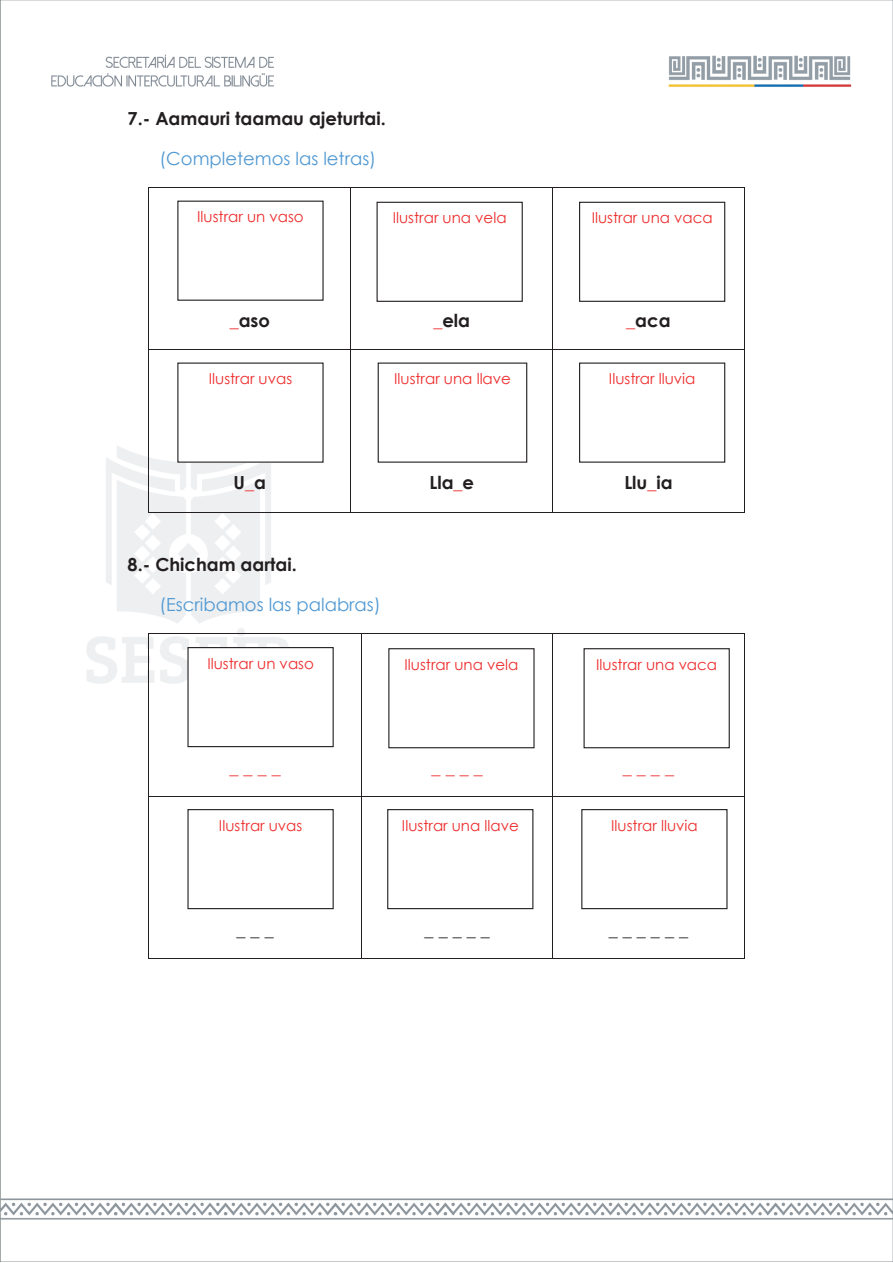
<style>
.page{position:relative;width:893px;height:1263px;background:#fff}
.page>*{position:absolute;margin:0;border:0;box-sizing:border-box;transform-origin:0 0}
.t1{font:700 18px "Century Gothic";color:#231f20}
.t2{font:18px "Century Gothic";color:#4f98d2}
.t3{font:700 18px "Century Gothic";color:#ee2d2d}
.t4{font:15px "Century Gothic";color:#ee2d2d}
.s1{color:#ee2d2d}
</style>
<div class="page">
<img style="left:0;top:0;width:893px;height:1262px">
<hr style="left:149px;top:187px;width:202px;height:1px;background:#231f20">
<hr style="left:351px;top:187px;width:202px;height:1px;background:#231f20">
<hr style="left:553px;top:187px;width:191px;height:1px;background:#231f20">
<hr style="left:149px;top:188px;width:1px;height:161px;background:#231f20">
<hr style="left:351px;top:188px;width:1px;height:161px;background:#231f20">
<hr style="left:553px;top:188px;width:1px;height:161px;background:#231f20">
<hr style="left:744px;top:188px;width:1px;height:161px;background:#231f20">
<hr style="left:149px;top:349px;width:202px;height:1px;background:#231f20">
<hr style="left:351px;top:349px;width:202px;height:1px;background:#231f20">
<hr style="left:553px;top:349px;width:191px;height:1px;background:#231f20">
<hr style="left:149px;top:350px;width:1px;height:162px;background:#231f20">
<hr style="left:149px;top:512px;width:202px;height:1px;background:#231f20">
<hr style="left:351px;top:350px;width:1px;height:162px;background:#231f20">
<hr style="left:351px;top:512px;width:202px;height:1px;background:#231f20">
<hr style="left:553px;top:350px;width:1px;height:162px;background:#231f20">
<hr style="left:553px;top:512px;width:191px;height:1px;background:#231f20">
<hr style="left:744px;top:350px;width:1px;height:162px;background:#231f20">
<hr style="left:149px;top:634px;width:212px;height:1px;background:#231f20">
<hr style="left:362px;top:634px;width:191px;height:1px;background:#231f20">
<hr style="left:553px;top:634px;width:191px;height:1px;background:#231f20">
<hr style="left:149px;top:634px;width:1px;height:162px;background:#231f20">
<hr style="left:361px;top:634px;width:1px;height:162px;background:#231f20">
<hr style="left:553px;top:634px;width:1px;height:162px;background:#231f20">
<hr style="left:744px;top:634px;width:1px;height:162px;background:#231f20">
<hr style="left:149px;top:796px;width:212px;height:1px;background:#231f20">
<hr style="left:362px;top:796px;width:191px;height:1px;background:#231f20">
<hr style="left:553px;top:796px;width:191px;height:1px;background:#231f20">
<hr style="left:149px;top:796px;width:1px;height:162px;background:#231f20">
<hr style="left:149px;top:958px;width:212px;height:1px;background:#231f20">
<hr style="left:361px;top:796px;width:1px;height:162px;background:#231f20">
<hr style="left:362px;top:958px;width:191px;height:1px;background:#231f20">
<hr style="left:553px;top:796px;width:1px;height:162px;background:#231f20">
<hr style="left:553px;top:958px;width:191px;height:1px;background:#231f20">
<hr style="left:744px;top:796px;width:1px;height:162px;background:#231f20">
<div style="left:178px;top:201px;width:145px;height:99px;background:#fff"></div>
<div style="left:177px;top:201px;width:147px;height:100px;border:1px solid #231f20"></div>
<div style="left:377px;top:202px;width:145px;height:99px;background:#fff"></div>
<div style="left:377px;top:202px;width:146px;height:100px;border:1px solid #231f20"></div>
<div style="left:580px;top:202px;width:145px;height:99px;background:#fff"></div>
<div style="left:579px;top:202px;width:146px;height:100px;border:1px solid #231f20"></div>
<div style="left:178px;top:363px;width:145px;height:99px;background:#fff"></div>
<div style="left:378px;top:363px;width:149px;height:99px;background:#fff"></div>
<div style="left:378px;top:363px;width:149px;height:100px;border:1px solid #231f20"></div>
<div style="left:580px;top:363px;width:145px;height:99px;background:#fff"></div>
<div style="left:579px;top:363px;width:146px;height:100px;border:1px solid #231f20"></div>
<div style="left:188px;top:648px;width:145px;height:99px;background:#fff"></div>
<div style="left:187px;top:647px;width:147px;height:100px;border:1px solid #231f20"></div>
<div style="left:389px;top:649px;width:145px;height:99px;background:#fff"></div>
<div style="left:388px;top:648px;width:147px;height:100px;border:1px solid #231f20"></div>
<div style="left:584px;top:649px;width:145px;height:99px;background:#fff"></div>
<div style="left:584px;top:648px;width:146px;height:100px;border:1px solid #231f20"></div>
<div style="left:188px;top:810px;width:145px;height:99px;background:#fff"></div>
<div style="left:187px;top:809px;width:147px;height:100px;border:1px solid #231f20"></div>
<div style="left:388px;top:810px;width:145px;height:99px;background:#fff"></div>
<div style="left:387px;top:809px;width:146px;height:100px;border:1px solid #231f20"></div>
<div style="left:582px;top:810px;width:145px;height:99px;background:#fff"></div>
<div style="left:581px;top:809px;width:147px;height:100px;border:1px solid #231f20"></div>
<p class="t1" style="left:128px;top:104px;width:260px">7.- Aamauri taamau ajeturtai.</p>
<p class="t2" style="left:160px;top:146px;width:218px">(Completemos las letras)</p>
<p class="t4" style="left:197px;top:206px;width:108px">Ilustrar un vaso</p>
<p class="t4" style="left:393px;top:207px;width:115px">Ilustrar una vela</p>
<p class="t4" style="left:592px;top:207px;width:123px">Ilustrar una vaca</p>
<p class="t1" style="left:230px;top:307px;width:42px"><span class="s1">_</span>aso</p>
<p class="t1" style="left:433px;top:307px;width:38px"><span class="s1">_</span>ela</p>
<p class="t1" style="left:626px;top:307px;width:46px"><span class="s1">_</span>aca</p>
<p class="t4" style="left:209px;top:368px;width:85px">Ilustrar uvas</p>
<p class="t4" style="left:394px;top:368px;width:118px">Ilustrar una llave</p>
<p class="t4" style="left:609px;top:368px;width:88px">Ilustrar lluvia</p>
<p class="t1" style="left:234px;top:469px;width:34px">U<span class="s1">_</span>a</p>
<p class="t1" style="left:429px;top:469px;width:46px">Lla<span class="s1">_</span>e</p>
<p class="t1" style="left:624px;top:469px;width:50px">Llu<span class="s1">_</span>ia</p>
<p class="t1" style="left:128px;top:551px;width:171px">8.- Chicham aartai.</p>
<p class="t2" style="left:160px;top:592px;width:223px">(Escribamos las palabras)</p>
<p class="t4" style="left:207px;top:653px;width:108px">Ilustrar un vaso</p>
<p class="t4" style="left:405px;top:654px;width:115px">Ilustrar una vela</p>
<p class="t4" style="left:596px;top:654px;width:123px">Ilustrar una vaca</p>
<p class="t3" style="left:230px;top:753px;width:53px">_ _ _ _</p>
<p class="t3" style="left:432px;top:753px;width:53px">_ _ _ _</p>
<p class="t3" style="left:623px;top:753px;width:53px">_ _ _ _</p>
<p class="t4" style="left:219px;top:815px;width:85px">Ilustrar uvas</p>
<p class="t4" style="left:402px;top:815px;width:118px">Ilustrar una llave</p>
<p class="t4" style="left:611px;top:815px;width:88px">Ilustrar lluvia</p>
<p class="t1" style="left:237px;top:916px;width:39px">_ _ _</p>
<p class="t1" style="left:425px;top:916px;width:67px">_ _ _ _ _</p>
<p class="t1" style="left:609px;top:916px;width:81px">_ _ _ _ _ _</p>
</div>
